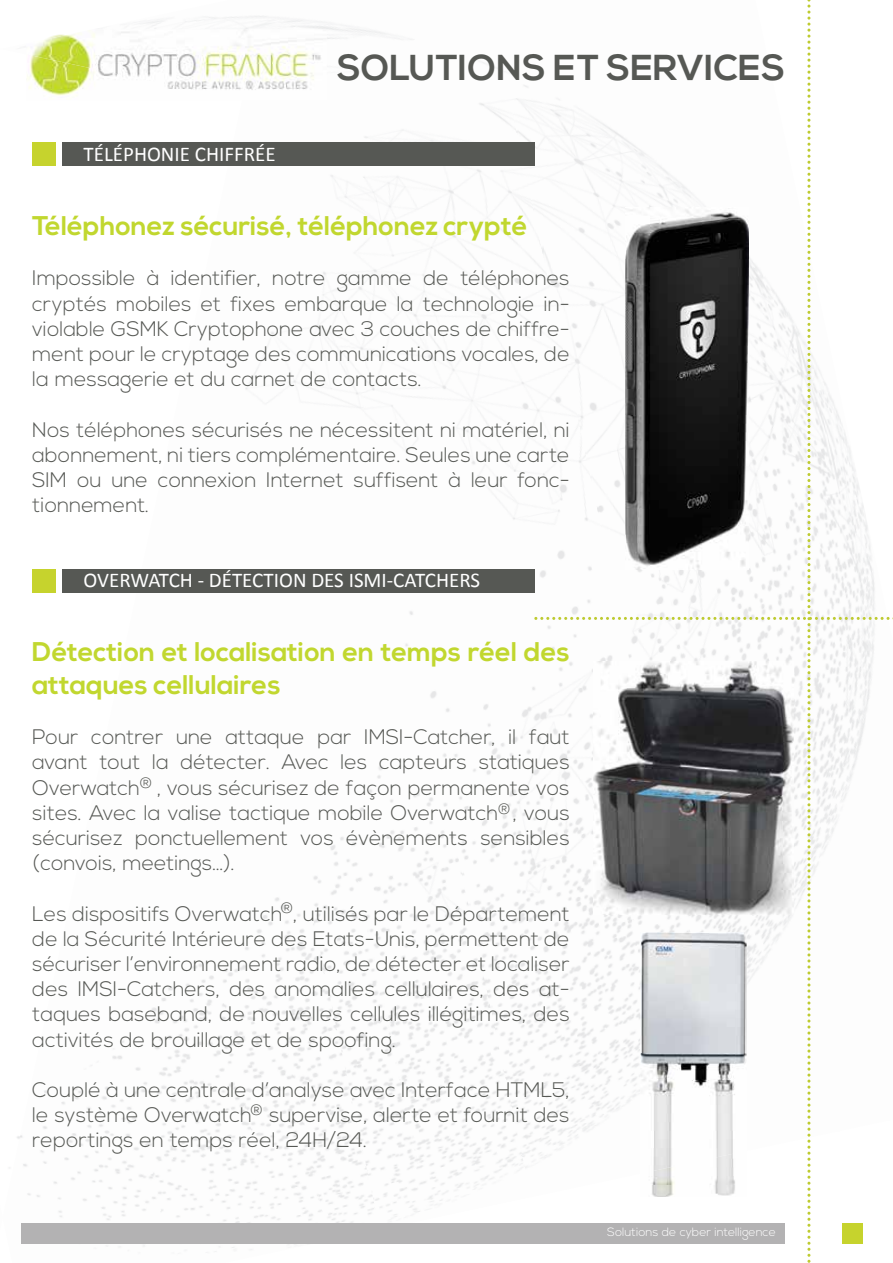
<style>
.page{position:relative;width:893px;height:1263px;background:#fff}
.page>*{position:absolute;margin:0;border:0;box-sizing:border-box;transform-origin:0 0}
.t1{font:700 36px "Nexa";color:#565854}
.t2{font:700 27px/32.4px "Nexa";color:#c1d72f}
.t3{font:300 21px/25.2px "Nexa";color:#565854;text-align:justify}
.t4{font:21px "Calibri";color:#fff}
.t5{font:300 15px "Nexa";color:#565854}
.t6{font:300 12px "Nexa";color:#fff}
</style>
<div class="page">
<img style="left:330px;top:100px;width:203px;height:1105px">
<img style="left:271px;top:221px;width:159px;height:998px">
<img style="left:245px;top:344px;width:135px;height:879px">
<img style="left:242px;top:469px;width:86px;height:776px">
<img style="left:226px;top:594px;width:51px;height:656px">
<img style="left:448px;top:779px;width:86px;height:418px">
<img style="left:8px;top:49px;width:234px;height:1168px">
<svg style="left:534px;top:0;width:359px;height:1263px"></svg>
<img style="left:26px;top:30px;width:150px;height:24px">
<img style="left:176px;top:30px;width:147px;height:70px">
<img style="left:26px;top:54px;width:214px;height:46px">
<div style="left:842px;top:1223px;width:20px;height:20px;background:#c6d32d"></div>
<div style="left:62px;top:142px;width:472px;height:24px;background:#565854"></div>
<div style="left:32px;top:142px;width:24px;height:24px;background:#c6d32d"></div>
<img style="left:625px;top:208px;width:124px;height:361px">
<div style="left:62px;top:569px;width:472px;height:23px;background:#565854"></div>
<div style="left:32px;top:569px;width:24px;height:23px;background:#c6d32d"></div>
<img style="left:593px;top:662px;width:201px;height:253px">
<img style="left:640px;top:1174px;width:106px;height:23px">
<img style="left:640px;top:932px;width:106px;height:242px">
<div style="left:21px;top:1223px;width:764px;height:20px;background:#b3b2b3"></div>
<p class="t4" style="left:84px;top:141px;width:193px">TÉLÉPHONIE CHIFFRÉE</p>
<h1 class="t1" style="left:337px;top:47px;width:449px">SOLUTIONS ET SERVICES</h1>
<p class="t2" style="left:32px;top:210px;width:497px">Téléphonez sécurisé, téléphonez crypté</p>
<p class="t3" style="left:32px;top:267px;width:539px">Impossible à identifier, notre gamme de téléphones cryptés mobiles et fixes embarque la technologie in&shy;violable GSMK Cryptophone avec 3 couches de chiffre&shy;ment pour le cryptage des communications vocales, de la messagerie et du carnet de contacts.</p>
<p class="t3" style="left:32px;top:418px;width:539px">Nos téléphones sécurisés ne nécessitent ni matériel, ni abonnement, ni tiers complémentaire. Seules une carte SIM ou une connexion Internet suffisent à leur fonc&shy;tionnement.</p>
<p class="t4" style="left:84px;top:566px;width:398px">OVERWATCH - DÉTECTION DES ISMI-CATCHERS</p>
<p class="t2" style="left:32px;top:637px;width:539px">Détection et localisation en temps réel des attaques cellulaires</p>
<p class="t3" style="left:32px;top:725px;width:539px">Pour contrer une attaque par IMSI-Catcher, il faut avant tout la détecter. Avec les capteurs statiques Overwatch , vous sécurisez de façon permanente vos sites. Avec la valise tactique mobile Overwatch , vous sécurisez ponctuellement vos évènements sensibles (convois, meetings…).</p>
<p class="t3" style="left:32px;top:902px;width:539px">Les dispositifs Overwatch , utilisés par le Département de la Sécurité Intérieure des Etats-Unis, permettent de sécuriser l’environnement radio, de détecter et localiser des IMSI-Catchers, des anomalies cellulaires, des at&shy;taques baseband, de nouvelles cellules illégitimes, des activités de brouillage et de spoofing.</p>
<p class="t3" style="left:32px;top:1078px;width:539px">Couplé à une centrale d’analyse avec Interface HTML5, le système Overwatch supervise, alerte et fournit des reportings en temps réel, 24H/24.</p>
<p class="t5" style="left:139px;top:775px;width:15px">®</p>
<p class="t5" style="left:497px;top:800px;width:15px">®</p>
<p class="t5" style="left:280px;top:899px;width:15px">®</p>
<p class="t5" style="left:250px;top:1101px;width:15px">®</p>
<p class="t6" style="left:607px;top:1225px;width:170px">Solutions de cyber intelligence</p>
</div>
